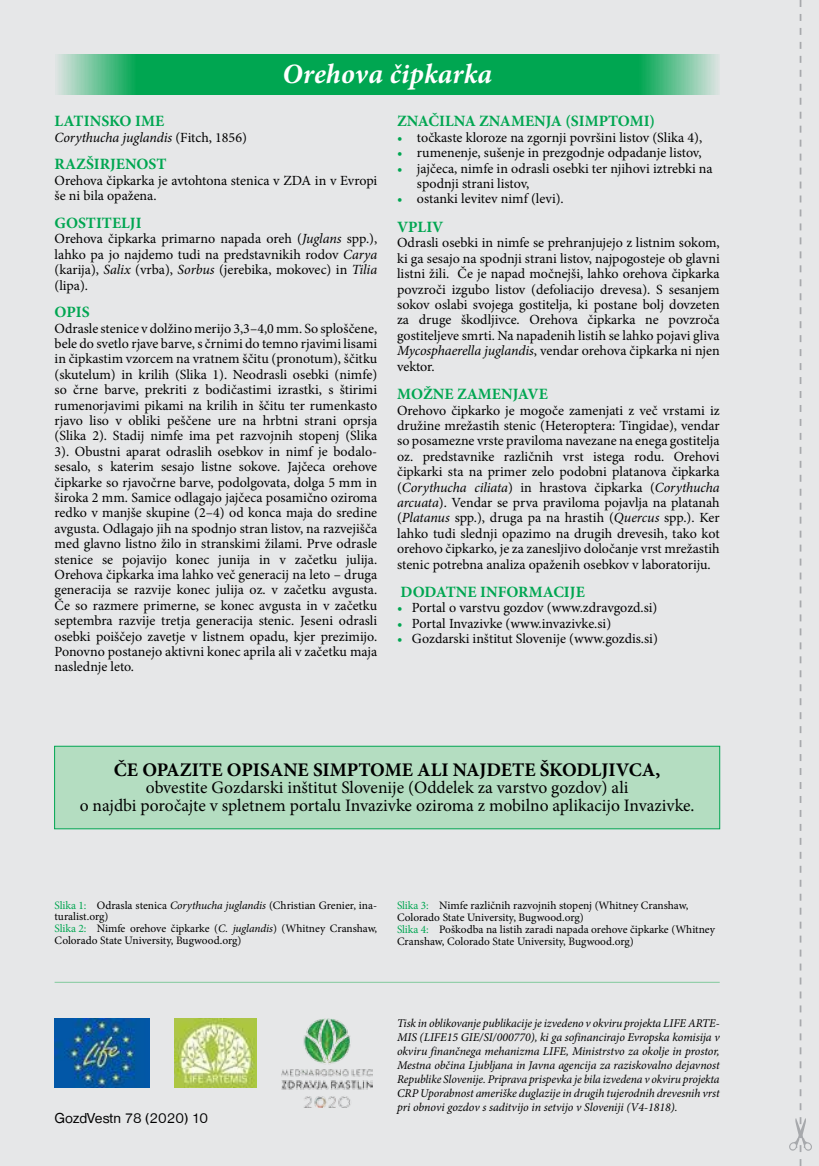
<style>
.page{position:relative;width:819px;height:1166px;background:#e6e7e8}
.page>*{position:absolute;margin:0;border:0;box-sizing:border-box;transform-origin:0 0}
.t1{font:italic 700 28px "Minion Pro";letter-spacing:.005em;color:#fff}
.t2{font:700 19.25px "Minion Pro";color:#000}
.t3{font:17.5px/17.5px "Minion Pro";letter-spacing:-.005em;color:#000;text-align:center}
.t4{font:700 15.75px "Minion Pro";color:#00a651}
.t5{font:14.88px "Nimbus San DEE";color:#000}
.t6{font:14px/15.4px "Minion Pro";color:#000;text-align:justify}
.t7{font:italic 14px "Minion Pro";letter-spacing:-.005em;color:#000}
.t8{font:italic 11.9px/14px "Minion Pro";letter-spacing:-.005em;color:#000;text-align:justify}
.t9{font:11.38px/11.9px "Minion Pro";letter-spacing:-.005em;color:#000}
.s1{font-style:normal}
.s2{font-style:italic}
.s3{color:#00a651}
</style>
<div class="page">
<svg style="left:789px;top:0;width:23px;height:1166px"></svg>
<svg style="left:57px;top:55px;width:327px;height:40px;background:#22af67"></svg>
<svg style="left:392px;top:55px;width:327px;height:40px;background:#23af68"></svg>
<div style="left:384px;top:55px;width:8px;height:40px;background:#00a651"></div>
<div style="left:282px;top:62px;width:212px;height:30px;background:#00a651"></div>
<div style="left:54px;top:746px;width:666px;height:83px;background:#b4ddc1;border:1px solid #00a651"></div>
<hr style="left:55px;top:982px;width:664px;height:1px;background:#82ca9c">
<img style="left:175px;top:1018px;width:82px;height:70px">
<img style="left:55px;top:1019px;width:95px;height:68px">
<img style="left:282px;top:1018px;width:90px;height:90px">
<h1 class="t1" style="left:282px;top:54px;width:211px">Orehova čipkarka</h1>
<p class="t4" style="left:55px;top:110px;width:111px">LATINSKO IME</p>
<p class="t7" style="left:55px;top:128px;width:194px">Corythucha juglandis <span class="s1">(Fitch, 1856)</span></p>
<p class="t4" style="left:55px;top:153px;width:113px">RAZŠIRJENOST</p>
<p class="t6" style="left:55px;top:173px;width:324px">Orehova čipkarka je avtohtona stenica v ZDA in v Evropi še ni bila opažena.</p>
<p class="t4" style="left:55px;top:212px;width:89px">GOSTITELJI</p>
<p class="t6" style="left:55px;top:231px;width:324px">Orehova čipkarka primarno napada oreh (<span class="s2">Juglans</span> spp.), lahko pa jo najdemo tudi na predstavnikih rodov <span class="s2">Carya </span>(karija), <span class="s2">Salix</span> (vrba), <span class="s2">Sorbus</span> (jerebika, mokovec) in <span class="s2">Tilia </span>(lipa).</p>
<p class="t4" style="left:55px;top:301px;width:37px">OPIS</p>
<p class="t6" style="left:55px;top:320px;width:324px">Odrasle stenice v dolžino merijo 3,3–4,0 mm. So sploščene, bele do svetlo rjave barve, s črnimi do temno rjavimi lisami in čipkastim vzorcem na vratnem ščitu (pronotum), ščitku (skutelum) in krilih (Slika 1). Neodrasli osebki (nimfe) so črne barve, prekriti z bodičastimi izrastki, s štirimi rumenorjavimi pikami na krilih in ščitu ter rumenkasto rjavo liso v obliki peščene ure na hrbtni strani oprsja (Slika 2). Stadij nimfe ima pet razvojnih stopenj (Slika 3). Obustni aparat odraslih osebkov in nimf je bodalo&shy;sesalo, s katerim sesajo listne sokove. Jajčeca orehove čipkarke so rjavočrne barve, podolgovata, dolga 5 mm in široka 2 mm. Samice odlagajo jajčeca posamično oziroma redko v manjše skupine (2–4) od konca maja do sredine avgusta. Odlagajo jih na spodnjo stran listov, na razvejišča med glavno listno žilo in stranskimi žilami. Prve odrasle stenice se pojavijo konec junija in v začetku julija.<br>Orehova čipkarka ima lahko več generacij na leto – druga generacija se razvije konec julija oz. v začetku avgusta.<br>Če so razmere primerne, se konec avgusta in v začetku septembra razvije tretja generacija stenic. Jeseni odrasli osebki poiščejo zavetje v listnem opadu, kjer prezimijo.<br>Ponovno postanejo aktivni konec aprila ali v začetku maja naslednje leto.</p>
<p class="t4" style="left:397px;top:110px;width:259px">ZNAČILNA ZNAMENJA (SIMPTOMI)</p>
<p class="t6" style="left:397px;top:130px;width:306px"><span class="s3">•</span> točkaste kloroze na zgornji površini listov (Slika 4),</p>
<p class="t6" style="left:397px;top:145px;width:306px"><span class="s3">•</span> rumenenje, sušenje in prezgodnje odpadanje listov,</p>
<p class="t6" style="left:417px;top:160px;width:297px;text-indent:-20px"><span class="s3">•</span> jajčeca, nimfe in odrasli osebki ter njihovi iztrebki na spodnji strani listov,</p>
<p class="t6" style="left:397px;top:191px;width:168px"><span class="s3">•</span> ostanki levitev nimf (levi).</p>
<p class="t4" style="left:397px;top:216px;width:48px">VPLIV</p>
<p class="t6" style="left:397px;top:235px;width:324px">Odrasli osebki in nimfe se prehranjujejo z listnim sokom, ki ga sesajo na spodnji strani listov, najpogosteje ob glavni listni žili. Če je napad močnejši, lahko orehova čipkarka povzroči izgubo listov (defoliacijo drevesa). S sesanjem sokov oslabi svojega gostitelja, ki postane bolj dovzeten za druge škodljivce. Orehova čipkarka ne povzroča gostiteljeve smrti. Na napadenih listih se lahko pojavi gliva <span class="s2">Mycosphaerella juglandis</span>, vendar orehova čipkarka ni njen vektor.</p>
<p class="t4" style="left:397px;top:383px;width:152px">MOŽNE ZAMENJAVE</p>
<p class="t6" style="left:397px;top:402px;width:324px">Orehovo čipkarko je mogoče zamenjati z več vrstami iz družine mrežastih stenic (Heteroptera: Tingidae), vendar so posamezne vrste praviloma navezane na enega gostitelja oz. predstavnike različnih vrst istega rodu. Orehovi čipkarki sta na primer zelo podobni platanova čipkarka (<span class="s2">Corythucha ciliata</span>) in hrastova čipkarka (<span class="s2">Corythucha arcuata</span>). Vendar se prva praviloma pojavlja na platanah (<span class="s2">Platanus</span> spp.), druga pa na hrastih (<span class="s2">Quercus</span> spp.). Ker lahko tudi slednji opazimo na drugih drevesih, tako kot orehovo čipkarko, je za zanesljivo določanje vrst mrežastih stenic potrebna analiza opaženih osebkov v laboratoriju.</p>
<p class="t4" style="left:400px;top:581px;width:186px">DODATNE INFORMACIJE</p>
<p class="t6" style="left:397px;top:600px;width:262px"><span class="s3">•</span> Portal o varstvu gozdov (www.zdravgozd.si)</p>
<p class="t6" style="left:397px;top:616px;width:216px"><span class="s3">•</span> Portal Invazivke (www.invazivke.si)</p>
<p class="t6" style="left:397px;top:631px;width:262px"><span class="s3">•</span> Gozdarski inštitut Slovenije (www.gozdis.si)</p>
<h2 class="t2" style="left:114px;top:756px;width:548px">ČE OPAZITE OPISANE SIMPTOME ALI NAJDETE ŠKODLJIVCA,</h2>
<p class="t3" style="left:80px;top:779px;width:616px">obvestite Gozdarski inštitut Slovenije (Oddelek za varstvo gozdov) ali<br>o najdbi poročajte v spletnem portalu Invazivke oziroma z mobilno aplikacijo Invazivke.</p>
<p class="t9" style="left:55px;top:899px;width:324px"><span class="s3">Slika 1:</span> Odrasla stenica <span class="s2">Corythucha juglandis</span> (Christian Grenier, ina&shy;turalist.org)<br><span class="s3">Slika 2:</span> Nimfe orehove čipkarke (<span class="s2">C. juglandis</span>) (Whitney Cranshaw, Colorado State University, Bugwood.org)</p>
<p class="t9" style="left:397px;top:899px;width:319px"><span class="s3">Slika 3:</span> Nimfe različnih razvojnih stopenj (Whitney Cranshaw, Colorado State University, Bugwood.org)<br><span class="s3">Slika 4:</span> Poškodba na listih zaradi napada orehove čipkarke (Whitney Cranshaw, Colorado State University, Bugwood.org)</p>
<p class="t5" style="left:55px;top:1109px;width:155px">GozdVestn 78 (2020) 10</p>
<p class="t8" style="left:397px;top:1016px;width:324px">Tisk in oblikovanje publikacije je izvedeno v okviru projekta LIFE ARTE-MIS (LIFE15 GIE/SI/000770), ki ga sofinancirajo Evropska komisija v okviru finančnega mehanizma LIFE, Ministrstvo za okolje in prostor, Mestna občina Ljubljana in Javna agencija za raziskovalno dejavnost Republike Slovenije. Priprava prispevka je bila izvedena v okviru projekta CRP Uporabnost ameriške duglazije in drugih tujerodnih drevesnih vrst pri obnovi gozdov s saditvijo in setvijo v Sloveniji (V4-1818).</p>
</div>
